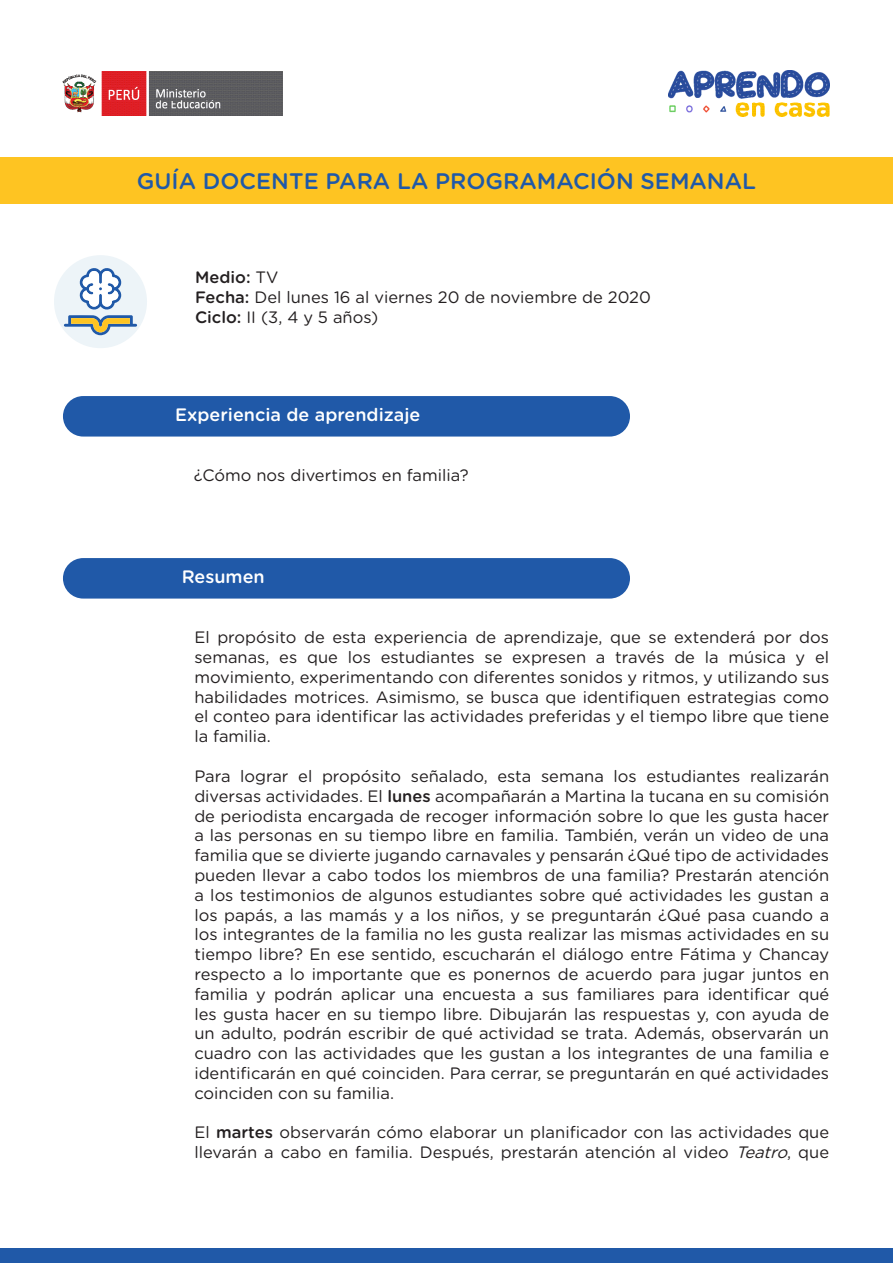
<style>
.page{position:relative;width:893px;height:1263px;background:#fff}
.page>*{position:absolute;margin:0;border:0;box-sizing:border-box;transform-origin:0 0}
.t1{font:500 22.5px "Gotham Rounded";color:#2059a8}
.SUBTITULO_1{font:500 18px "Gotham Rounded";color:#fff}
.Parrafo_1{font:16.5px/19.8px "Gotham Rounded";color:#231f20;text-align:justify}
.Parrafo_1-2{font:500 16.5px "Gotham Rounded";color:#231f20}
.s1{font-weight:400}
.s2{font-weight:500}
.s3{font-style:italic}
</style>
<div class="page">
<div style="left:0;top:1248px;width:893px;height:15px;background:#2059a8"></div>
<img style="left:62px;top:71px;width:220px;height:45px">
<img style="left:668px;top:70px;width:161px;height:47px">
<div style="left:0;top:157px;width:893px;height:47px;background:#fec422"></div>
<div style="left:54px;top:255px;width:93px;height:93px;background:#edf4f8;border-radius:50%"></div>
<svg style="left:64px;top:268px;width:73px;height:67px"></svg>
<div style="left:63px;top:396px;width:567px;height:41px;background:#2059a8;border-radius:20px"></div>
<div style="left:63px;top:558px;width:567px;height:41px;background:#2059a8;border-radius:20px"></div>
<h1 class="t1" style="left:137px;top:165px;width:621px">GUÍA DOCENTE PARA LA PROGRAMACIÓN SEMANAL</h1>
<p class="Parrafo_1-2" style="left:195px;top:266px;width:85px">Medio: <span class="s1">TV</span></p>
<p class="Parrafo_1" style="left:195px;top:287px;width:457px"><span class="s2">Fecha:</span> Del lunes 16 al viernes 20 de noviembre de 2020</p>
<p class="Parrafo_1" style="left:195px;top:306px;width:185px"><span class="s2">Ciclo:</span> II (3, 4 y 5 años)</p>
<p class="SUBTITULO_1" style="left:175px;top:402px;width:247px">Experiencia de aprendizaje</p>
<p class="Parrafo_1" style="left:194px;top:464px;width:276px">¿Cómo nos divertimos en familia?</p>
<p class="SUBTITULO_1" style="left:182px;top:564px;width:85px">Resumen</p>
<p class="Parrafo_1" style="left:194px;top:627px;width:636px">El propósito de esta experiencia de aprendizaje, que se extenderá por dos semanas, es que los estudiantes se expresen a través de la música y el movimiento, experimentando con diferentes sonidos y ritmos, y utilizando sus habilidades motrices. Asimismo, se busca que identifiquen estrategias como el conteo para identificar las actividades preferidas y el tiempo libre que tiene la familia.</p>
<p class="Parrafo_1" style="left:194px;top:765px;width:636px">Para lograr el propósito señalado, esta semana los estudiantes realizarán diversas actividades. El <span class="s2">lunes</span> acompañarán a Martina la tucana en su comisión de periodista encargada de recoger información sobre lo que les gusta hacer a las personas en su tiempo libre en familia. También, verán un video de una familia que se divierte jugando carnavales y pensarán ¿Qué tipo de actividades pueden llevar a cabo todos los miembros de una familia? Prestarán atención a los testimonios de algunos estudiantes sobre qué actividades les gustan a los papás, a las mamás y a los niños, y se preguntarán ¿Qué pasa cuando a los integrantes de la familia no les gusta realizar las mismas actividades en su tiempo libre? En ese sentido, escucharán el diálogo entre Fátima y Chancay respecto a lo importante que es ponernos de acuerdo para jugar juntos en familia y podrán aplicar una encuesta a sus familiares para identificar qué les gusta hacer en su tiempo libre. Dibujarán las respuestas y, con ayuda de un adulto, podrán escribir de qué actividad se trata. Además, observarán un cuadro con las actividades que les gustan a los integrantes de una familia e identificarán en qué coinciden. Para cerrar, se preguntarán en qué actividades coinciden con su familia.</p>
<p class="Parrafo_1" style="left:194px;top:1122px;width:636px">El <span class="s2">martes</span> observarán cómo elaborar un planificador con las actividades que llevarán a cabo en familia. Después, prestarán atención al video <span class="s3">Teatro</span>, que</p>
</div>
